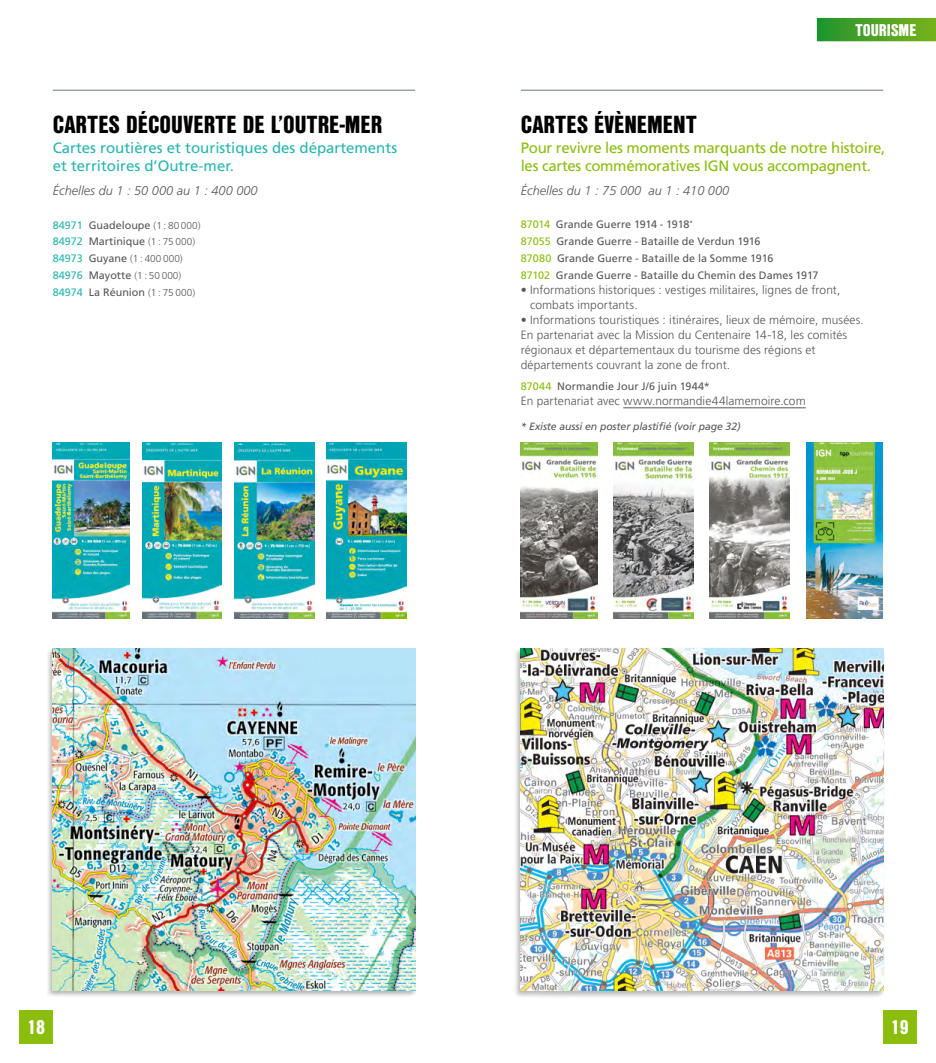
<style>
.page{position:relative;width:936px;height:1063px;background:#fff}
.page>*{position:absolute;margin:0;border:0;box-sizing:border-box;transform-origin:0 0}
.t1{font:900 24px "Nimbus San Con L";color:#000}
.t2{font:900 19.2px "Nimbus San Con L";color:#fff}
.t3{font:900 16.5px "Nimbus San Con L";color:#fff}
.t4{font:15px/17.7px "Frutiger LT Std";letter-spacing:-.02em;color:#8bbd0d}
.t5{font:15px/18px "Frutiger LT Std";color:#28b5af}
.t6{font:italic 300 12.75px "Frutiger LT Std";color:#555756}
.t7{font:300 12px/15px "Frutiger LT Std";letter-spacing:.005em;color:#555756}
.t8{font:10.8px/16.8px "Frutiger LT Std";color:#555756}
.t9{font:italic 10.5px "Frutiger LT Std";letter-spacing:-.01em;color:#555756}
.t10{font:300 10.05px/16.8px "Frutiger LT Std";color:#555756}
.s1{color:#28b5af}
.s2{font-weight:300;font-size:10.05px}
.s3{font-weight:400;font-size:10.8px;color:#28b5af}
.s4{font-weight:400;font-size:10.8px}
.s5{color:#8bbd0d}
</style>
<div class="page">
<img style="left:53px;top:442px;width:76px;height:176px">
<img style="left:142px;top:442px;width:80px;height:176px">
<img style="left:234px;top:442px;width:80px;height:176px">
<img style="left:806px;top:442px;width:76px;height:176px">
<img style="left:327px;top:442px;width:79px;height:176px">
<div style="left:46px;top:648px;width:371px;height:350px;background:#000;opacity:.28"></div>
<img style="left:53px;top:648px;width:362px;height:342px">
<img style="left:520px;top:442px;width:77px;height:176px">
<img style="left:613px;top:442px;width:80px;height:176px">
<img style="left:710px;top:442px;width:79px;height:176px">
<div style="left:513px;top:647px;width:372px;height:352px;background:#000;opacity:.28"></div>
<img style="left:520px;top:648px;width:363px;height:342px">
<hr style="left:53px;top:90px;width:362px;height:1px;background:#6f787b">
<hr style="left:520px;top:90px;width:363px;height:1px;background:#6f787b">
<hr style="left:623px;top:408px;width:182px;height:1px;background:#555756">
<div style="left:19px;top:1010px;width:34px;height:34px;background:#8bbd0d"></div>
<div style="left:883px;top:1010px;width:33px;height:34px;background:#8bbd0d"></div>
<svg style="left:816px;top:18px;width:119px;height:23px;background:#4ea326"></svg>
<h1 class="t1" style="left:53px;top:106px;width:331px">CARTES DÉCOUVERTE DE L’OUTRE-MER</h1>
<p class="t5" style="left:53px;top:139px;width:346px">Cartes routières et touristiques des départements et territoires d’Outre-mer.</p>
<p class="t6" style="left:53px;top:184px;width:206px">Échelles du 1 : 50 000 au 1 : 400 000</p>
<p class="t8" style="left:53px;top:217px;width:149px"><span class="s1">84971</span> Guadeloupe <span class="s2">(1 : 80 000)<br></span><span class="s1">84972</span> Martinique <span class="s2">(1 : 75 000)</span></p>
<p class="t10" style="left:53px;top:251px;width:131px"><span class="s3">84973</span> <span class="s4">Guyane</span> (1 : 400 000)<br><span class="s3">84976</span> <span class="s4">Mayotte</span> (1 : 50 000)</p>
<p class="t8" style="left:53px;top:284px;width:144px"><span class="s1">84974</span> La Réunion <span class="s2">(1 : 75 000)</span></p>
<h3 class="t3" style="left:855px;top:17px;width:62px">TOURISME</h3>
<h1 class="t1" style="left:520px;top:106px;width:177px">CARTES ÉVÈNEMENT</h1>
<p class="t4" style="left:520px;top:139px;width:366px">Pour revivre les moments marquants de notre histoire, les cartes commémoratives IGN vous accompagnent.</p>
<p class="t6" style="left:520px;top:183px;width:210px">Échelles du 1 : 75 000 au 1 : 410 000</p>
<p class="t8" style="left:520px;top:216px;width:299px"><span class="s5">87014</span> Grande Guerre 1914 - 1918<sup>*<br></sup><span class="s5">87055</span> Grande Guerre - Bataille de Verdun 1916<br><span class="s5">87080</span> Grande Guerre - Bataille de la Somme 1916<br><span class="s5">87102</span> Grande Guerre - Bataille du Chemin des Dames 1917</p>
<p class="t7" style="left:530px;top:282px;width:312px;text-indent:-9px">• Informations historiques : vestiges militaires, lignes de front, combats importants.</p>
<p class="t7" style="left:520px;top:312px;width:344px">• Informations touristiques : itinéraires, lieux de mémoire, musées.<br>En partenariat avec la Mission du Centenaire 14-18, les comités régionaux et départementaux du tourisme des régions et départements couvrant la zone de front.</p>
<p class="t8" style="left:520px;top:378px;width:191px"><span class="s5">87044</span> Normandie Jour J/6 juin 1944*</p>
<p class="t7" style="left:520px;top:393px;width:286px">En partenariat avec www.normandie44lamemoire.com</p>
<p class="t9" style="left:520px;top:420px;width:221px">* Existe aussi en poster plastifié (voir page 32)</p>
<h2 class="t2" style="left:27px;top:1012px;width:19px">18</h2>
<h2 class="t2" style="left:890px;top:1012px;width:19px">19</h2>
</div>
